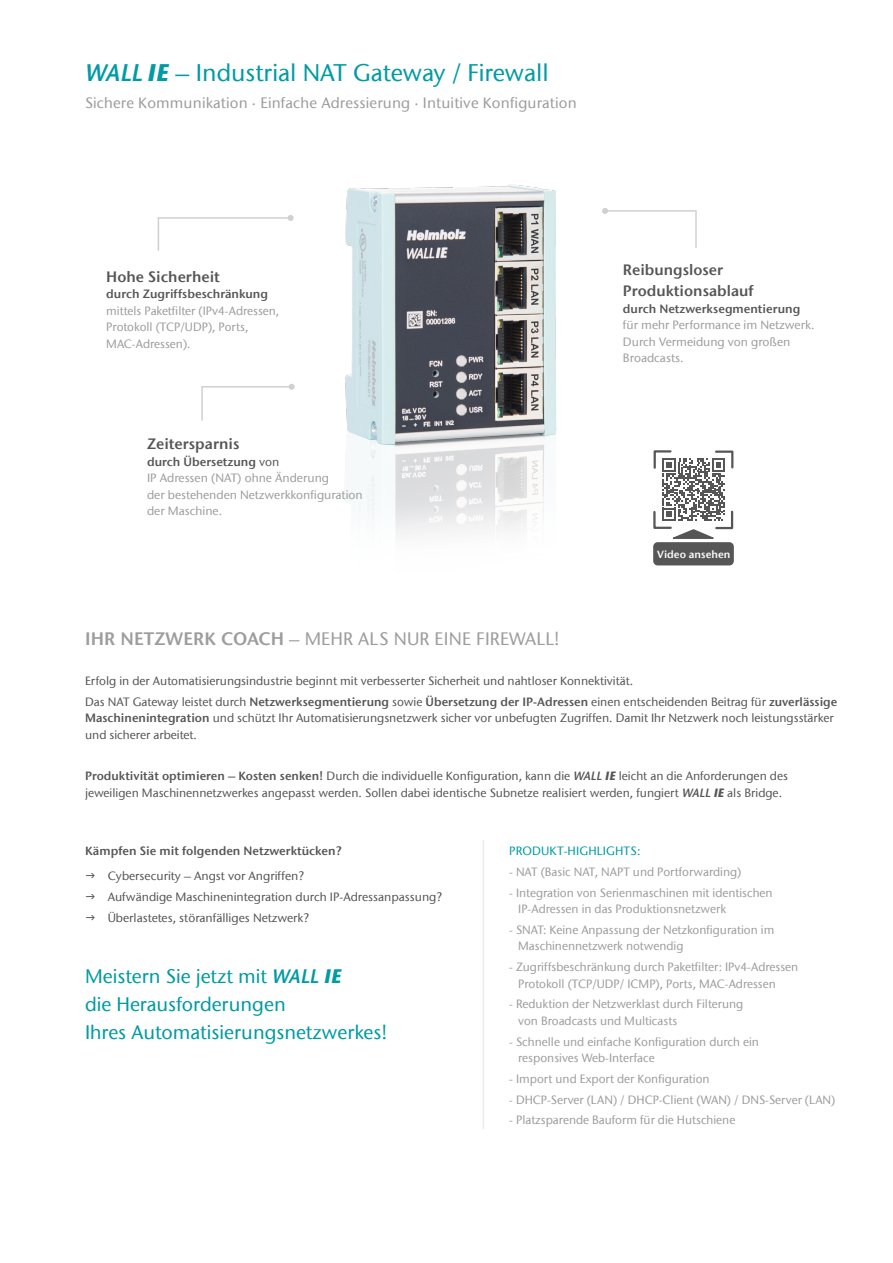
<style>
.page{position:relative;width:893px;height:1263px;background:#fff}
.page>*{position:absolute;margin:0;border:0;box-sizing:border-box;transform-origin:0 0}
.t1{font:500 24px "ITC Stone Sans Com";color:#009ba3}
.t2{font:500 19.5px/28.2px "ITC Stone Sans Com";color:#009ba3}
.t3{font:500 18px "ITC Stone Sans Com";letter-spacing:.01em;color:#9c9d9d}
.t4{font:500 15px "ITC Stone Sans Com";letter-spacing:.01em;color:#9c9d9d}
.t5{font:15px/20.7px "ITC Stone Sans Com Semi";color:#565656}
.t6{font:500 12px/16.5px "ITC Stone Sans Com";color:#9c9d9d}
.t7{font:500 12px/20.7px "ITC Stone Sans Com";color:#565656}
.t8{font:12px "ITC Stone Sans Com Semi";color:#565656}
.t9{font:500 12px "ITC Stone Sans Com";letter-spacing:.01em;color:#009ba3}
.t10{font:10.5px "ITC Stone Sans Com Semi";color:#fff}
.s1{font-family:"ITC Stone Sans Com Semi";font-weight:400;font-style:italic}
.s2{font-weight:700;font-style:italic}
.s3{font-family:"ITC Stone Sans Com";font-weight:500}
.s4{font-family:"ITC Stone Sans Com Semi";font-weight:400}
</style>
<div class="page">
<hr style="left:483px;top:840px;width:1px;height:289px;background:#ececed">
<img style="left:344px;top:184px;width:213px;height:351px">
<hr style="left:158px;top:217px;width:1px;height:34px;background:#cfd0d0">
<hr style="left:158px;top:217px;width:133px;height:2px;background:#cfd0d0">
<svg style="left:288px;top:215px;width:6px;height:6px"></svg>
<hr style="left:695px;top:211px;width:2px;height:37px;background:#cfd0d0">
<hr style="left:605px;top:210px;width:92px;height:2px;background:#cfd0d0">
<svg style="left:602px;top:208px;width:6px;height:6px"></svg>
<hr style="left:201px;top:386px;width:91px;height:1px;background:#cfd0d0">
<svg style="left:289px;top:384px;width:6px;height:6px"></svg>
<hr style="left:201px;top:387px;width:2px;height:34px;background:#cfd0d0">
<div style="left:653px;top:542px;width:81px;height:23px;background:#565656;border-radius:4px"></div>
<svg style="left:653px;top:450px;width:81px;height:89px"></svg>
<h1 class="t1" style="left:85px;top:58px;width:465px"><span class="s1">WALL</span> <span class="s2">IE</span> – Industrial NAT Gateway / Firewall</h1>
<p class="t4" style="left:85px;top:94px;width:493px">Sichere Kommunikation · Einfache Adressierung · Intuitive Konfiguration</p>
<p class="t5" style="left:106px;top:266px;width:115px">Hohe Sicherheit</p>
<p class="t8" style="left:106px;top:287px;width:163px">durch Zugriffsbeschränkung</p>
<p class="t6" style="left:106px;top:302px;width:175px">mittels Paketfilter (IPv4-Adressen,<br>Protokoll (TCP/UDP), Ports,<br>MAC-Adressen).</p>
<p class="t5" style="left:147px;top:433px;width:94px">Zeitersparnis</p>
<p class="t8" style="left:147px;top:454px;width:134px">durch Übersetzung <span class="s3">von</span></p>
<p class="t6" style="left:147px;top:470px;width:217px">IP Adressen (NAT) ohne Änderung<br>der bestehenden Netzwerkkonfiguration der Maschine.</p>
<h3 class="t3" style="left:85px;top:627px;width:476px"><span class="s4">IHR NETZWERK COACH</span> – MEHR ALS NUR EINE FIREWALL!</h3>
<p class="t5" style="left:623px;top:260px;width:132px">Reibungsloser<br>Produktionsablauf</p>
<p class="t8" style="left:623px;top:301px;width:179px">durch Netzwerksegmentierung</p>
<p class="t6" style="left:623px;top:317px;width:193px">für mehr Performance im Netzwerk.<br>Durch Vermeidung von großen<br>Broadcasts.</p>
<p class="t10" style="left:657px;top:548px;width:75px">Video ansehen</p>
<p class="t7" style="left:85px;top:671px;width:754px">Erfolg in der Automatisierungsindustrie beginnt mit verbesserter Sicherheit und nahtloser Konnektivität.<br>Das NAT Gateway leistet durch <span class="s4">Netzwerksegmentierung</span> sowie <span class="s4">Übersetzung der IP-Adressen</span> einen entscheidenden Beitrag für <span class="s4">zuverlässige</span></p>
<p class="t7" style="left:85px;top:710px;width:750px;line-height:16.5px"><span class="s4">Maschinenintegration</span> und schützt Ihr Automatisierungsnetzwerk sicher vor unbefugten Zugriffen. Damit Ihr Netzwerk noch leistungsstärker und sicherer arbeitet.</p>
<p class="t7" style="left:85px;top:768px;width:704px;line-height:16.5px"><span class="s4">Produktivität optimieren – Kosten senken!</span> Durch die individuelle Konfiguration, kann die <span class="s1">WALL</span> <span class="s2">IE</span> leicht an die Anforderungen des jeweiligen Maschinennetzwerkes angepasst werden. Sollen dabei identische Subnetze realisiert werden, fungiert <span class="s1">WALL</span> <span class="s2">IE</span> als Bridge.</p>
<p class="t8" style="left:85px;top:843px;width:258px">Kämpfen Sie mit folgenden Netzwerktücken?</p>
<p class="t7" style="left:108px;top:865px;width:336px">Cybersecurity – Angst vor Angriffen?<br>Aufwändige Maschinenintegration durch IP-Adressanpassung?<br>Überlastetes, störanfälliges Netzwerk?</p>
<h2 class="t2" style="left:85px;top:962px;width:304px">Meistern Sie jetzt mit <span class="s1">WALL</span> <span class="s2">IE<br></span>die Herausforderungen<br>Ihres Automatisierungsnetzwerkes!</h2>
<p class="t9" style="left:509px;top:843px;width:133px">PRODUKT-HIGHLIGHTS:</p>
<p class="t6" style="left:509px;top:863px;width:234px">- NAT (Basic NAT, NAPT und Portforwarding)</p>
<p class="t6" style="left:518px;top:884px;width:256px;text-indent:-9px">- Integration von Serienmaschinen mit identischen<br>IP-Adressen in das Produktionsnetzwerk</p>
<p class="t6" style="left:518px;top:921px;width:258px;text-indent:-9px">- SNAT: Keine Anpassung der Netzkonfiguration im<br>Maschinennetzwerk notwendig</p>
<p class="t6" style="left:518px;top:959px;width:282px;text-indent:-9px">- Zugriffsbeschränkung durch Paketfilter: IPv4-Adressen<br>Protokoll (TCP/UDP/ ICMP), Ports, MAC-Adressen</p>
<p class="t6" style="left:518px;top:996px;width:227px;text-indent:-9px">- Reduktion der Netzwerklast durch Filterung von Broadcasts und Multicasts</p>
<p class="t6" style="left:518px;top:1033px;width:242px;text-indent:-9px">- Schnelle und einfache Konfiguration durch ein responsives Web-Interface</p>
<p class="t6" style="left:509px;top:1070px;width:202px">- Import und Export der Konfiguration</p>
<p class="t6" style="left:509px;top:1091px;width:328px">- DHCP-Server (LAN) / DHCP-Client (WAN) / DNS-Server (LAN)</p>
<p class="t6" style="left:509px;top:1112px;width:228px">- Platzsparende Bauform für die Hutschiene</p>
</div>
